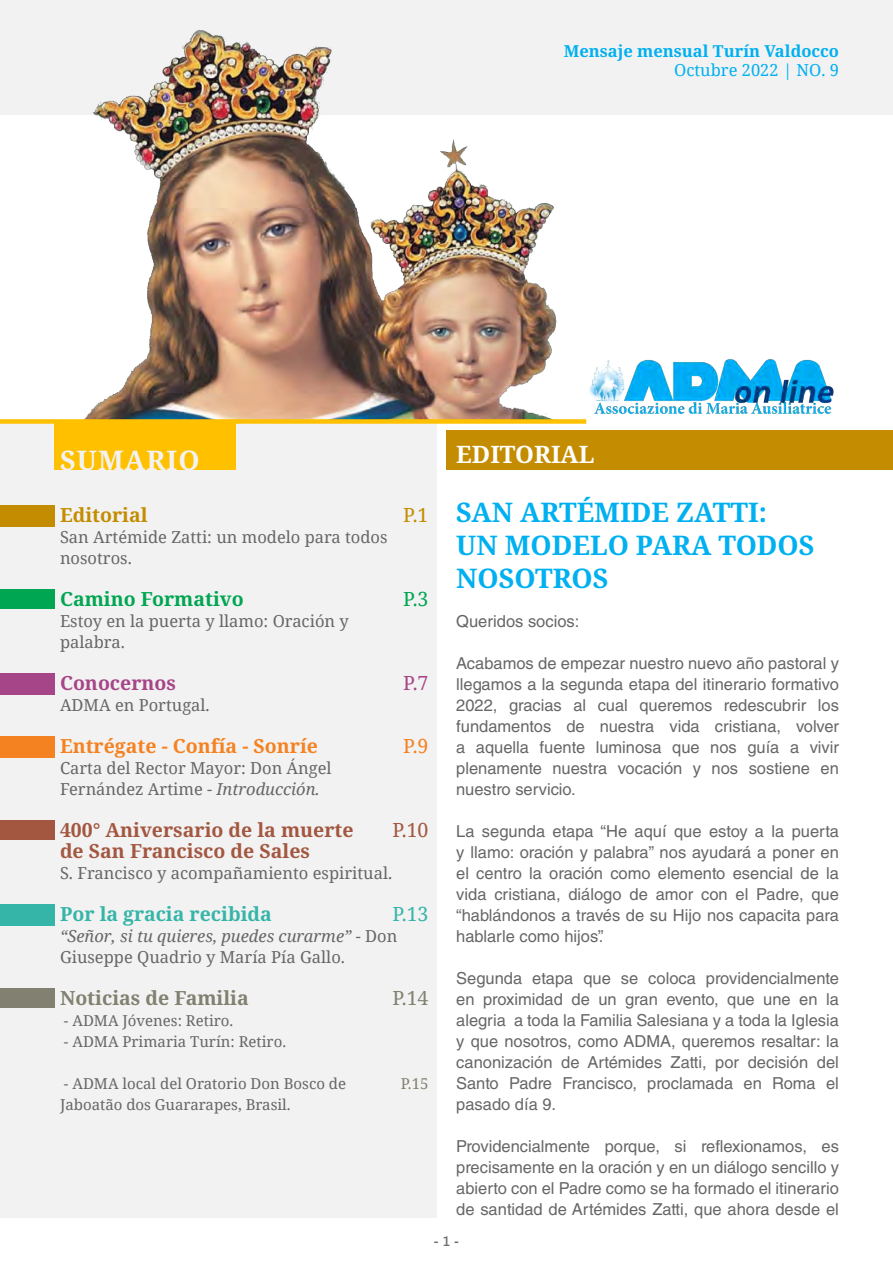
<style>
.page{position:relative;width:893px;height:1263px;background:#fff}
.page>*{position:absolute;margin:0;border:0;box-sizing:border-box;transform-origin:0 0}
.t1{font:700 27px/33px "Noto Serif";color:#00b0f0}
.t2{font:700 27px "Noto Serif";letter-spacing:.04em;color:#f2f2f2}
.t3{font:700 24px "Noto Serif";color:#fff}
.t4{font:700 19.5px/21px "Noto Serif";color:#a35740}
.t5{font:700 19.5px "Noto Serif";color:#f58221}
.t6{font:700 19.5px "Noto Serif";color:#35b5a8}
.t7{font:700 19.5px "Noto Serif";color:#828070}
.t8{font:700 19.5px "Noto Serif";color:#00a652}
.t9{font:700 19.5px "Noto Serif";color:#a64587}
.t10{font:700 19.5px "Noto Serif";color:#c48c00}
.t11{font:19.5px "Noto Serif";color:#35b5a8}
.t12{font:19.5px "Noto Serif";color:#a35740}
.t13{font:19.5px "Noto Serif";color:#828070}
.t14{font:19.5px "Noto Serif";color:#00a652}
.t15{font:19.5px "Noto Serif";color:#a64587}
.t16{font:19.5px "Noto Serif";color:#f58221}
.t17{font:19.5px "Noto Serif";color:#c48c00}
.t18{font:16.5px/21px "Helvetica LT Std";color:#666;text-align:justify}
.t19{font:16.5px/21px "Noto Serif";color:#666}
.t20{font:italic 16.5px/21px "Noto Serif";color:#666}
.t21{font:700 16.5px "Noto Serif";color:#00b0f0}
.t22{font:16.5px "Noto Serif";color:#00b0f0}
.t23{font:15px/21px "Noto Serif";color:#666}
.t24{font:15px "Noto Serif";color:#828070}
.t25{font:700 13.5px "Segoe UI";color:#6d6e70}
.s1{font-style:italic}
.s2{font-style:normal}
.s3{font-weight:600}
</style>
<div class="page">
<div style="left:0;top:421px;width:437px;height:797px;background:#f2f2f2"></div>
<div style="left:0;top:0;width:893px;height:114px;background:#f2f2f2"></div>
<img style="left:0;top:30px;width:559px;height:389px">
<div style="left:0;top:419px;width:586px;height:5px;background:#ffc000"></div>
<img style="left:589px;top:359px;width:245px;height:56px">
<div style="left:446px;top:431px;width:447px;height:39px;background:#c48c00"></div>
<div style="left:54px;top:423px;width:182px;height:47px;background:#ffc000"></div>
<div style="left:0;top:590px;width:54px;height:19px;background:#00a652"></div>
<div style="left:0;top:737px;width:54px;height:21px;background:#f58221"></div>
<div style="left:0;top:905px;width:54px;height:21px;background:#35b5a8"></div>
<div style="left:0;top:506px;width:54px;height:20px;background:#c48c00"></div>
<div style="left:0;top:674px;width:54px;height:21px;background:#a64587"></div>
<div style="left:0;top:820px;width:54px;height:20px;background:#a35740"></div>
<div style="left:0;top:988px;width:54px;height:20px;background:#828070"></div>
<p class="t21" style="left:564px;top:39px;width:277px">Mensaje mensual Turín Valdocco</p>
<p class="t22" style="left:674px;top:59px;width:166px">Octubre 2022 | NO. 9</p>
<p class="t2" style="left:60px;top:441px;width:141px">SUMARIO</p>
<p class="t3" style="left:456px;top:437px;width:140px">EDITORIAL</p>
<p class="t1" style="left:456px;top:495px;width:360px">SAN ARTÉMIDE ZATTI:<br>UN MODELO PARA TODOS<br>NOSOTROS</p>
<p class="t19" style="left:60px;top:610px;width:290px">Estoy en la puerta y llamo: Oración y palabra.</p>
<p class="t10" style="left:60px;top:501px;width:89px">Editorial</p>
<p class="t17" style="left:403px;top:502px;width:27px">P.1</p>
<p class="t19" style="left:60px;top:526px;width:329px">San Artémide Zatti: un modelo para todos nosotros.</p>
<p class="t8" style="left:60px;top:585px;width:185px">Camino Formativo</p>
<p class="t14" style="left:403px;top:586px;width:27px">P.3</p>
<p class="t18" style="left:456px;top:611px;width:125px">Queridos socios:</p>
<p class="t18" style="left:456px;top:653px;width:384px">Acabamos de empezar nuestro nuevo año pastoral y llegamos a la segunda etapa del itinerario formativo 2022, gracias al cual queremos redescubrir los fundamentos de nuestra vida cristiana, volver a aquella fuente luminosa que nos guía a vivir plenamente nuestra vocación y nos sostiene en nuestro servicio.</p>
<p class="t18" style="left:456px;top:821px;width:384px">La segunda etapa “He aquí que estoy a la puerta y llamo: oración y palabra” nos ayudará a poner en el centro la oración como elemento esencial de la vida cristiana, diálogo de amor con el Padre, que “hablándonos a través de su Hijo nos capacita para hablarle como hijos”.</p>
<p class="t18" style="left:456px;top:968px;width:384px">Segunda etapa que se coloca providencialmente en proximidad de un gran evento, que une en la alegria a toda la Familia Salesiana y a toda la Iglesia y que nosotros, como ADMA, queremos resaltar: la canonización de Artémides Zatti, por decisión del Santo Padre Francisco, proclamada en Roma el pasado día 9.</p>
<p class="t18" style="left:456px;top:1136px;width:384px">Providencialmente porque, si reflexionamos, es precisamente en la oración y en un diálogo sencillo y abierto con el Padre como se ha formado el itinerario de santidad de Artémides Zatti, que ahora desde el</p>
<p class="t9" style="left:60px;top:669px;width:118px">Conocernos</p>
<p class="t15" style="left:403px;top:670px;width:27px">P.7</p>
<p class="t19" style="left:60px;top:694px;width:151px">ADMA en Portugal.</p>
<p class="t5" style="left:60px;top:732px;width:260px">Entrégate - Confía - Sonríe</p>
<p class="t16" style="left:403px;top:733px;width:27px">P.9</p>
<p class="t19" style="left:60px;top:757px;width:273px">Carta del Rector Mayor: Don Ángel<br>Fernández Artime - <span class="s1">Introducción.</span></p>
<p class="t4" style="left:60px;top:819px;width:295px">400° Aniversario de la muerte de San Francisco de Sales</p>
<p class="t12" style="left:392px;top:817px;width:38px">P.10</p>
<p class="t19" style="left:60px;top:862px;width:334px">S. Francisco y acompañamiento espiritual.</p>
<p class="t6" style="left:60px;top:900px;width:213px">Por la gracia recibida</p>
<p class="t11" style="left:392px;top:901px;width:38px">P.13</p>
<p class="t20" style="left:60px;top:925px;width:339px">“Señor, si tu quieres, puedes curarme” - <span class="s2">Don<br>Giuseppe Quadrio y María Pía Gallo.</span></p>
<p class="t7" style="left:60px;top:984px;width:190px">Noticias de Familia</p>
<p class="t23" style="left:64px;top:1010px;width:171px">- ADMA Jóvenes: Retiro.</p>
<p class="t23" style="left:64px;top:1031px;width:224px">- ADMA Primaria Turín: Retiro.</p>
<p class="t23" style="left:60px;top:1073px;width:288px">- ADMA local del Oratorio Don Bosco de<br>Jaboatão dos Guararapes, Brasil.</p>
<p class="t13" style="left:392px;top:985px;width:38px">P.14</p>
<p class="t24" style="left:401px;top:1073px;width:29px">P.15</p>
<p class="t25" style="left:434px;top:1229px;width:27px">- <span class="s3">1</span> -</p>
</div>
